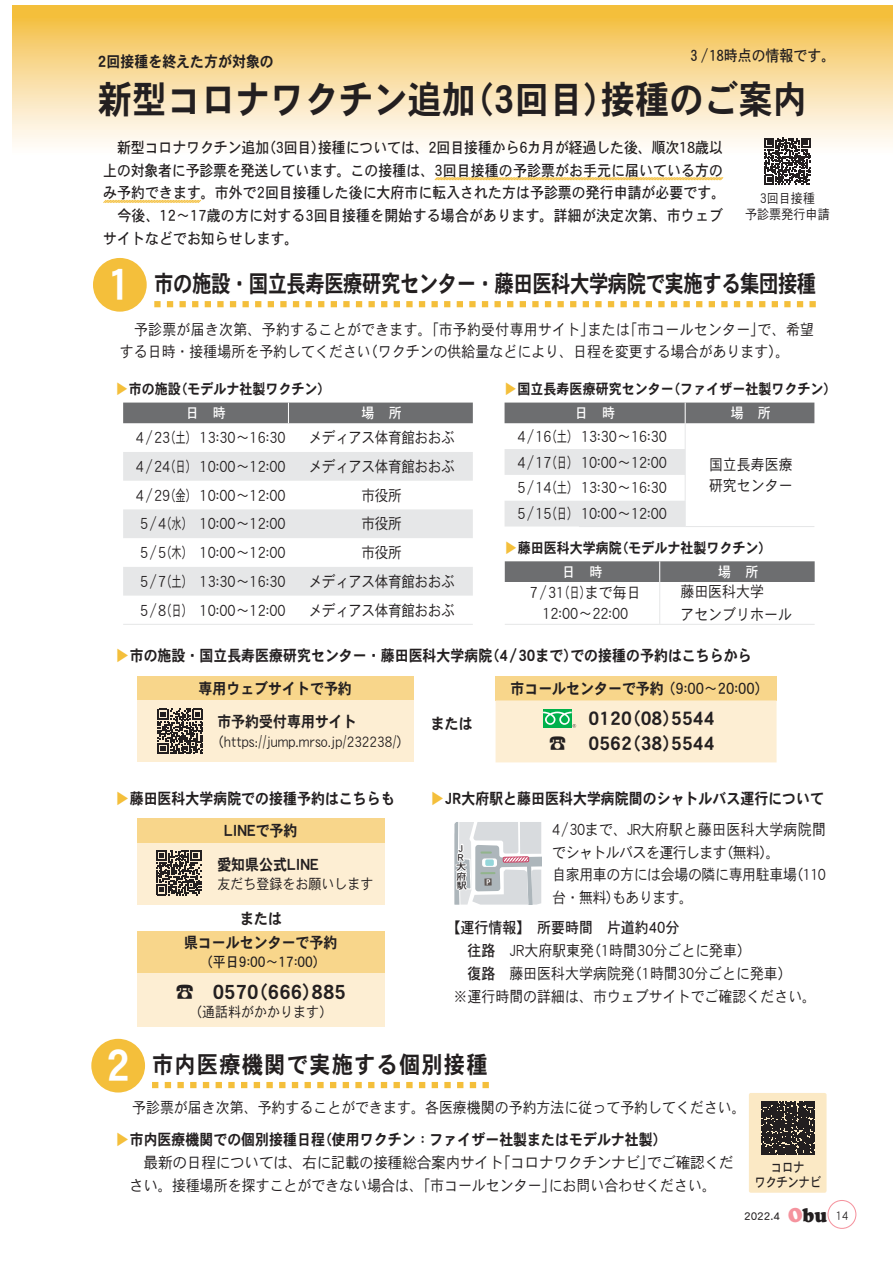
<style>
.page{position:relative;width:893px;height:1263px;background:#fff}
.page>*{position:absolute;margin:0;border:0;box-sizing:border-box;transform-origin:0 0}
.t1{font:43.35px "DFHS Gothic R Pro 6 N W7 90 msp RKSJ H";color:#fff;scale:.9 1}
.t2{font:38.25px "DFHS Gothic R Pro 6 N W7 90 msp RKSJ H";color:#231f20;scale:.9 1}
.t3{font:23.7px "DFHS Gothic R Pro 6 N W7 90 msp RKSJ H";letter-spacing:-.03em;color:#231f20;scale:.82 1}
.t4{font:23.7px "DFHS Gothic R Pro 6 N W7 90 msp RKSJ H";letter-spacing:.05em;color:#231f20;scale:.9 1}
.t5{font:19.65px "DFHS Gothic R Pro 6 N W7 90 msp RKSJ H";color:#231f20;scale:.95 1}
.t6{font:18.6px/24.8px "DFHS Gothic R Pro 6 N W7 90 msp RKSJ H";color:#231f20;scale:.95 1}
.t7{font:15.45px/22.8px "DFHS Gothic R Pro 6 N W3 90 msp RKSJ H";color:#231f20;scale:.9 1}
.t8{font:15.45px/22.8px "DFHS Gothic R Pro 6 N W5 90 msp RKSJ H";color:#231f20;scale:.9 1}
.t9{font:15.45px/33.6px "DFHS Gothic R Pro 6 N W7 90 msp RKSJ H";color:#231f20;scale:.9 1}
.t10{font:15.45px/22.8px "DFHS Gothic R Pro 6 N W3 90 msp RKSJ H";color:#231f20;scale:.95 1}
.t11{font:15.45px/22.8px "DFHS Gothic R Pro 6 N W3 90 msp RKSJ H";letter-spacing:-.025em;color:#231f20;scale:.9 1}
.t12{font:15.45px "DFHS Gothic R Pro 6 N W3 90 msp RKSJ H";letter-spacing:-.03em;color:#231f20;scale:.88 1}
.t13{font:15.45px "DFHS Gothic R Pro 6 N W3 90 msp RKSJ H";color:#231f20;scale:.88 1}
.t14{font:14.4px "DFHS Gothic R Pro 6 N W7 90 msp RKSJ H";color:#231f20;scale:.9 1}
.t15{font:14.4px "DFHS Gothic R Pro 6 N W3 90 msp RKSJ H";color:#231f20;scale:.9 1}
.t16{font:14.4px "DFHS Gothic R Pro 6 N W5 90 msp RKSJ H";color:#231f20;scale:.9 1}
.t17{font:14.4px "DFHS Gothic R Pro 6 N W5 90 msp RKSJ H";color:#fff;scale:.9 1}
.t18{font:13.5px/15.5px "DFHS Gothic R Pro 6 N W3 90 msp RKSJ H";color:#231f20;text-align:center;scale:.9 1}
.t19{font:13.5px/15.5px "DFHS Gothic R Pro 6 N W5 90 msp RKSJ H";letter-spacing:-.03em;color:#231f20;text-align:center;scale:.85 1}
.t20{font:10.35px "DFHS Maru Gothic R Pro 6 N W4 90 msp RKSJ H";color:#231f20}
.t21{font:9.3px/9.3px "DFHS Gothic R Pro 6 N W5 90 msp RKSJ H";color:#231f20;text-align:justify;scale:1.11 1}
.s1{color:#f4bf3b}
.s2{font-family:"DFHS Gothic R Pro 6 N W7 90 msp RKSJ H"}
.s3{font-family:"DFHS Gothic R Pro 6 N W5 90 msp RKSJ H"}
.s4{font-size:43.35px;color:#fff}
.s5{font-family:"Cooper";font-weight:900;font-size:20.7px;color:#f5939e}
.s6{font-family:"Cooper";font-weight:900;font-size:20.7px}
.s7{font-family:"DFHS Gothic R Pro 6 N W3 90 msp RKSJ H";font-size:11.85px}
</style>
<div class="page">
<div style="left:827px;top:1200px;width:29px;height:29px;border:1px solid #f5939e;border-radius:50%"></div>
<svg style="left:154px;top:301px;width:662px;height:6px"></svg>
<div style="left:12px;top:5px;width:881px;height:149px;background:linear-gradient(to bottom,#f3bb38,#fff)"></div>
<div style="left:93px;top:258px;width:54px;height:54px;background:#f4bf3b;border-radius:50%"></div>
<svg style="left:434px;top:177px;width:290px;height:4px"></svg>
<svg style="left:103px;top:199px;width:98px;height:4px"></svg>
<svg style="left:152px;top:1082px;width:337px;height:6px"></svg>
<div style="left:91px;top:1039px;width:54px;height:54px;background:#f4bf3b;border-radius:50%"></div>
<svg style="left:123px;top:452px;width:350px;height:144px;fill:#e6e7e8"></svg>
<div style="left:123px;top:403px;width:350px;height:20px;background:#6d6e70"></div>
<hr style="left:123px;top:624px;width:350px;height:1px;background:#e6e7e8">
<svg style="left:504px;top:403px;width:310px;height:124px"></svg>
<hr style="left:659px;top:582px;width:1px;height:42px;background:#e6e7e8">
<hr style="left:505px;top:624px;width:310px;height:1px;background:#e6e7e8">
<div style="left:505px;top:561px;width:310px;height:21px;background:#6d6e70"></div>
<div style="left:495px;top:676px;width:281px;height:24px;background:#f8d68b"></div>
<div style="left:495px;top:700px;width:281px;height:62px;background:#fdeed3"></div>
<div style="left:137px;top:676px;width:277px;height:24px;background:#f8d68b"></div>
<div style="left:137px;top:700px;width:277px;height:62px;background:#fdeed3"></div>
<svg style="left:158px;top:709px;width:45px;height:45px"></svg>
<div style="left:137px;top:931px;width:248px;height:42px;background:#f8d68b"></div>
<div style="left:137px;top:973px;width:248px;height:54px;background:#fdeed3"></div>
<div style="left:137px;top:818px;width:248px;height:25px;background:#f8d68b"></div>
<div style="left:137px;top:843px;width:248px;height:62px;background:#fdeed3"></div>
<svg style="left:156px;top:850px;width:45px;height:45px"></svg>
<svg style="left:454px;top:822px;width:87px;height:83px"></svg>
<svg style="left:764px;top:138px;width:47px;height:46px"></svg>
<div style="left:749px;top:1093px;width:77px;height:100px;background:#fbe9c5;border-radius:2px"></div>
<svg style="left:761px;top:1102px;width:53px;height:53px;background:#3b3532"></svg>
<p class="t9" style="left:98px;top:47px;width:197px">2回接種を終えた方が対象の</p>
<p class="t8" style="left:691px;top:46px;width:162px">3 /18時点の情報です。</p>
<h2 class="t2" style="left:98px;top:85px;width:789px">新型コロナワクチン追加（3回目）接種のご案内</h2>
<p class="t8" style="left:103px;top:138px;width:692px">　新型コロナワクチン追加（3回目）接種については、2回目接種から6カ月が経過した後、順次18歳以上の対象者に予診票を発送しています。この接種は、3回目接種の予診票がお手元に届いている方のみ予約できます。市外で2回目接種した後に大府市に転入された方は予診票の発行申請が必要です。　今後、12～17歳の方に対する3回目接種を開始する場合があります。詳細が決定次第、市ウェブサイトなどでお知らせします。</p>
<p class="t18" style="left:745px;top:192px;width:96px">3回目接種<br>予診票発行申請</p>
<h1 class="t1" style="left:108px;top:268px;width:28px">1</h1>
<h3 class="t3" style="left:154px;top:274px;width:809px">市の施設・国立長寿医療研究センター・藤田医科大学病院で実施する集団接種</h3>
<p class="t7" style="left:120px;top:320px;width:773px">　予診票が届き次第、予約することができます。「市予約受付専用サイト」または「市コールセンター」で、希望する日時・接種場所を予約してください（ワクチンの供給量などにより、日程を変更する場合があります）。</p>
<p class="t14" style="left:116px;top:383px;width:240px"><span class="s1">▶</span> 市の施設（モデルナ社製ワクチン）</p>
<p class="t17" style="left:186px;top:407px;width:46px">日 時</p>
<p class="t17" style="left:361px;top:407px;width:46px">場 所</p>
<p class="t7" style="left:136px;top:428px;width:168px">4/23（土） 13:30～16:30</p>
<p class="t12" style="left:309px;top:432px;width:167px">メディアス体育館おおぶ</p>
<p class="t7" style="left:136px;top:457px;width:168px">4/24（日） 10:00～12:00</p>
<p class="t12" style="left:309px;top:460px;width:167px">メディアス体育館おおぶ</p>
<p class="t7" style="left:136px;top:486px;width:168px">4/29（金） 10:00～12:00</p>
<p class="t13" style="left:362px;top:489px;width:47px">市役所</p>
<p class="t7" style="left:140px;top:514px;width:163px">5/4（水） 10:00～12:00</p>
<p class="t13" style="left:362px;top:518px;width:47px">市役所</p>
<p class="t7" style="left:140px;top:543px;width:163px">5/5（木） 10:00～12:00</p>
<p class="t13" style="left:362px;top:546px;width:47px">市役所</p>
<p class="t7" style="left:140px;top:572px;width:163px">5/7（土） 13:30～16:30</p>
<p class="t12" style="left:309px;top:575px;width:167px">メディアス体育館おおぶ</p>
<p class="t7" style="left:140px;top:600px;width:163px">5/8（日） 10:00～12:00</p>
<p class="t12" style="left:309px;top:604px;width:167px">メディアス体育館おおぶ</p>
<p class="t14" style="left:504px;top:383px;width:370px"><span class="s1">▶</span> 国立長寿医療研究センター（ファイザー社製ワクチン）</p>
<p class="t17" style="left:575px;top:407px;width:46px">日 時</p>
<p class="t17" style="left:731px;top:407px;width:46px">場 所</p>
<p class="t7" style="left:517px;top:427px;width:168px">4/16（土） 13:30～16:30</p>
<p class="t7" style="left:709px;top:456px;width:94px;line-height:20.7px">国立長寿医療研究センター</p>
<p class="t7" style="left:517px;top:451px;width:168px;line-height:25.8px;text-align:justify">4/17（日） 10:00～12:00<br>5/14（土） 13:30～16:30<br>5/15（日） 10:00～12:00</p>
<p class="t14" style="left:505px;top:542px;width:298px"><span class="s1">▶</span> 藤田医科大学病院（モデルナ社製ワクチン）</p>
<p class="t17" style="left:562px;top:566px;width:46px">日 時</p>
<p class="t17" style="left:718px;top:566px;width:46px">場 所</p>
<p class="t7" style="left:530px;top:584px;width:125px;line-height:20.7px;text-align:center">7/31（日）まで毎日<br>12:00～22:00</p>
<p class="t7" style="left:680px;top:582px;width:125px">藤田医科大学<br>アセンブリホール</p>
<p class="t9" style="left:116px;top:641px;width:708px"><span class="s1">▶</span>市の施設・国立長寿医療研究センター・藤田医科大学病院（4/30まで）での接種の予約はこちらから</p>
<p class="t9" style="left:217px;top:673px;width:156px;text-indent:-19px">専用ウェブサイトで予約市予約受付専用サイト</p>
<p class="t15" style="left:211px;top:736px;width:222px">（ https://jump.mrso.jp/232238/）</p>
<p class="t9" style="left:116px;top:784px;width:311px"><span class="s1">▶</span>藤田医科大学病院での接種予約はこちらも</p>
<p class="t9" style="left:217px;top:815px;width:114px;text-indent:7px">LINEで予約<br>愛知県公式LINE</p>
<p class="t15" style="left:217px;top:878px;width:175px">友だち登録をお願いします</p>
<p class="t9" style="left:240px;top:903px;width:48px">または</p>
<p class="t9" style="left:184px;top:928px;width:172px">県コールセンターで予約</p>
<p class="t16" style="left:200px;top:956px;width:141px">（平日9:00～17:00）</p>
<p class="t5" style="left:176px;top:984px;width:181px">☎　0570（666）885</p>
<p class="t15" style="left:189px;top:1006px;width:161px">（通話料がかかります）</p>
<p class="t9" style="left:431px;top:709px;width:48px">または</p>
<p class="t8" style="left:510px;top:679px;width:288px"><span class="s2">市コールセンターで予約</span> （9:00～20:00）</p>
<p class="t6" style="left:549px;top:733px;width:20px">☎</p>
<p class="t6" style="left:588px;top:708px;width:134px">0120（08）5544<br>0562（38）5544</p>
<p class="t9" style="left:431px;top:784px;width:438px"><span class="s1">▶</span>JR大府駅と藤田医科大学病院間のシャトルバス運行について</p>
<p class="t11" style="left:552px;top:820px;width:306px">4/30まで、JR大府駅と藤田医科大学病院間でシャトルバスを運行します（無料）。<br>自家用車の方には会場の隣に専用駐車場（110台・無料）もあります。</p>
<p class="t21" style="left:455px;top:845px;width:6px;rotate:-2deg">ＪＲ大府駅</p>
<p class="t8" style="left:447px;top:918px;width:260px">【運行情報】　所要時間　片道約40分</p>
<p class="t7" style="left:453px;top:941px;width:404px;text-indent:14px"><span class="s3">往路</span>　 JR大府駅東発（1時間30分ごとに発車）<br><span class="s3">　復路</span>　 藤田医科大学病院発（1時間30分ごとに発車）<br>※運行時間の詳細は、市ウェブサイトでご確認ください。</p>
<h3 class="t4" style="left:106px;top:1055px;width:425px"><span class="s4">2</span> 市内医療機関で実施する個別接種</h3>
<p class="t7" style="left:118px;top:1098px;width:699px">　予診票が届き次第、予約することができます。各医療機関の予約方法に従って予約してください。</p>
<p class="t9" style="left:116px;top:1124px;width:614px"><span class="s1">▶</span>市内医療機関での個別接種日程（使用ワクチン：ファイザー社製またはモデルナ社製）</p>
<p class="t10" style="left:129px;top:1153px;width:638px">　最新の日程については、右に記載の接種総合案内サイト「コロナワクチンナビ」でご確認ください。接種場所を探すことができない場合は、「市コールセンター」にお問い合わせください。</p>
<p class="t19" style="left:754px;top:1161px;width:80px">コロナ<br>ワクチンナビ</p>
<p class="t20" style="left:744px;top:1212px;width:106px">2022.4 <span class="s5">O</span><span class="s6">bu</span> <span class="s7">14</span></p>
</div>
